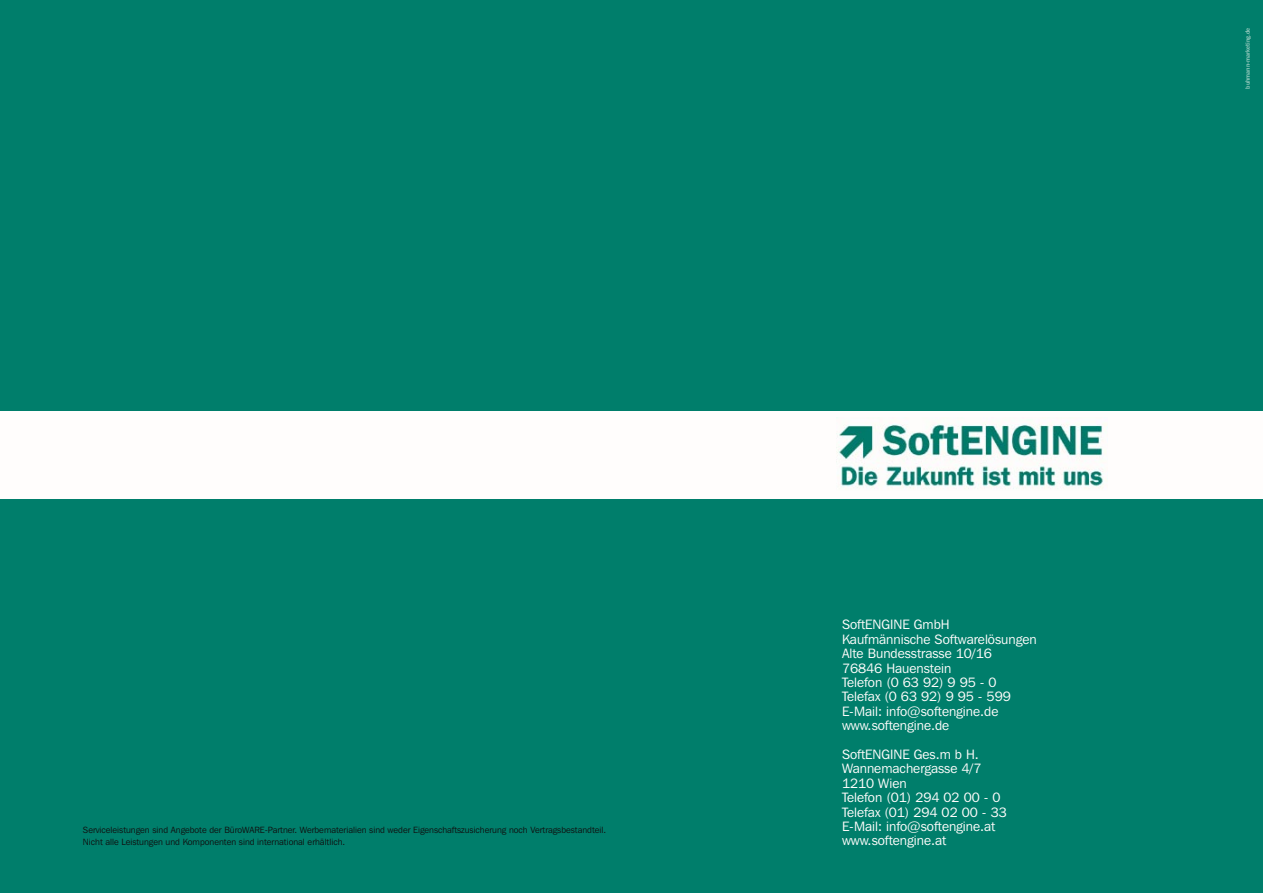
<style>
.page{position:relative;width:1263px;height:893px;background:#fff}
.page>*{position:absolute;margin:0;border:0;box-sizing:border-box;transform-origin:0 0}
.t1{font:13.5px/14.4px "Franklin Gothic IT Cby BT";color:#fffdfc}
.t2{font:9px/12px "Franklin Gothic IT Cby BT";color:#101010}
.t3{font:600 6px "Commerce S Si";color:#9bccc0}
</style>
<div class="page">
<div style="left:0;top:499px;width:1263px;height:394px;background:#007e6b"></div>
<div style="left:0;top:0;width:1263px;height:410px;background:#007e6b"></div>
<img style="left:837px;top:422px;width:270px;height:67px">
<p class="t2" style="left:83px;top:824px;width:525px">Serviceleistungen sind Angebote der BüroWARE-Partner. Werbematerialien sind weder Eigenschaftszusicherung noch Vertragsbestandteil.<br>Nicht alle Leistungen und Komponenten sind international erhältlich.</p>
<p class="t3" style="left:1244px;top:89px;width:62px;rotate:-90deg">buhmann-marketing.de</p>
<p class="t1" style="left:842px;top:617px;width:196px">SoftENGINE GmbH<br>Kaufmännische Softwarelösungen<br>Alte Bundesstrasse 10/16<br>76846 Hauenstein<br>Telefon (0 63 92) 9 95 - 0<br>Telefax (0 63 92) 9 95 - 599<br>E-Mail: info@softengine.de www.softengine.de</p>
<p class="t1" style="left:842px;top:747px;width:166px">SoftENGINE Ges.m b H.<br>Wannemachergasse 4/7<br>1210 Wien<br>Telefon (01) 294 02 00 - 0<br>Telefax (01) 294 02 00 - 33<br>E-Mail: info@softengine.at www.softengine.at</p>
</div>
